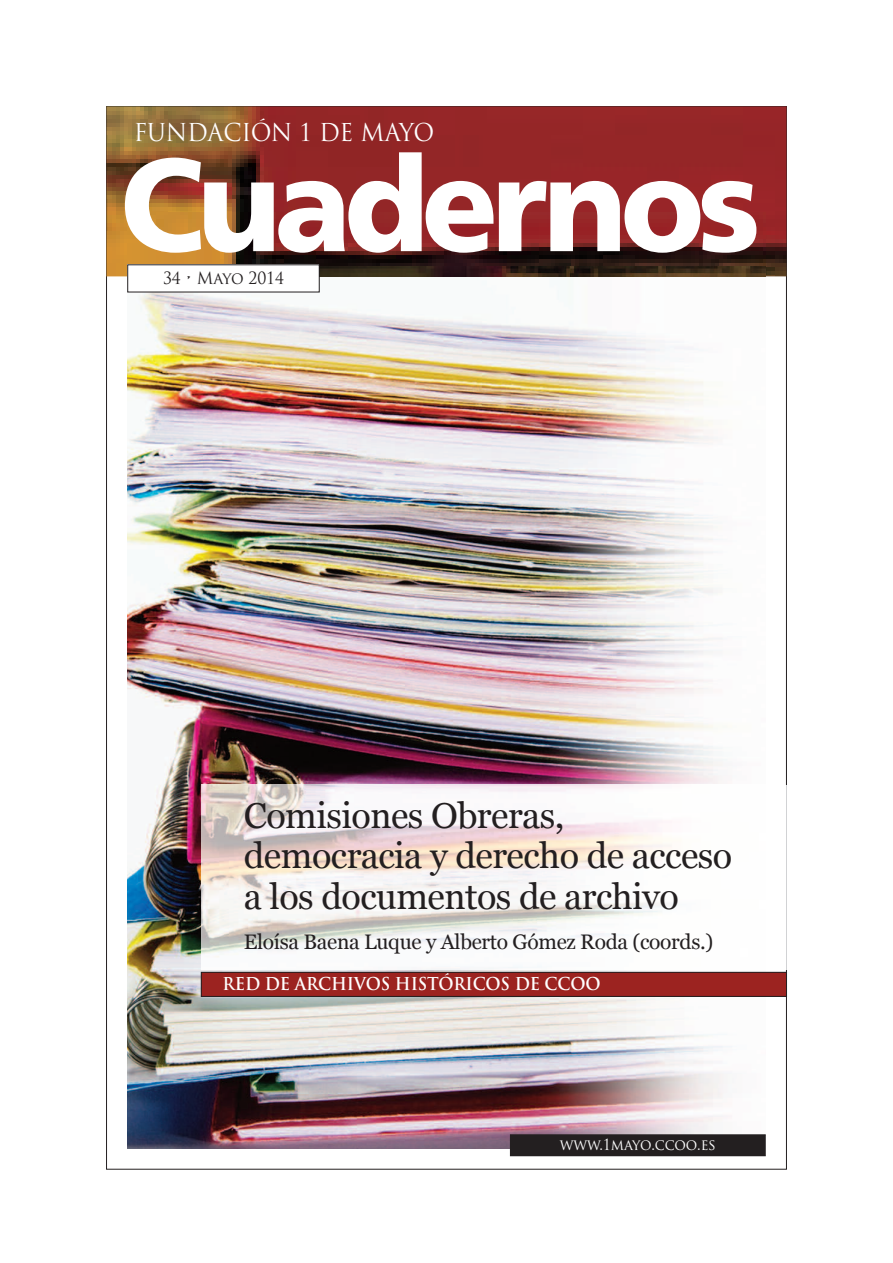
<style>
.page{position:relative;width:893px;height:1263px;background:#fff}
.page>*{position:absolute;margin:0;border:0;box-sizing:border-box;transform-origin:0 0}
.t1{font:900 131.7px "Frutiger";letter-spacing:-.05em;color:#fff;scale:.95 1}
.t2{font:36px/40.5px "Georgia";letter-spacing:-.015em;color:#231f20}
.t3{font:24px "Trajan Pro";letter-spacing:-.015em;color:#fff;scale:.95 1}
.t4{font:21px "Georgia";letter-spacing:-.015em;color:#231f20}
.t5{font:700 17.25px "Trajan Pro";letter-spacing:-.01em;color:#fff;scale:.95 1}
.t6{font:16.5px "Trajan Pro";letter-spacing:-.01em;color:#231f20;scale:.95 1}
.t7{font:15px "Trajan Pro";letter-spacing:-.01em;color:#fff;scale:.95 1}
</style>
<div class="page">
<img style="left:128px;top:276px;width:637px;height:872px">
<img style="left:106px;top:106px;width:681px;height:170px">
<img style="left:319px;top:267px;width:446px;height:9px">
<div style="left:128px;top:265px;width:191px;height:27px;background:#fff"></div>
<hr style="left:786px;top:785px;width:1px;height:184px;background:#d1d2d4">
<img style="left:201px;top:785px;width:564px;height:184px">
<div style="left:511px;top:1135px;width:254px;height:20px;background:#231f20"></div>
<div style="left:510px;top:1134px;width:255px;height:22px;border:1px solid #231f20"></div>
<div style="left:201px;top:972px;width:585px;height:24px;background:#9c2320"></div>
<div style="left:201px;top:972px;width:586px;height:24px;border:1px solid #231f20"></div>
<p class="t3" style="left:134px;top:123px;width:318px">FUNDACIÓN 1 DE MAYO</p>
<h1 class="t1" style="left:120px;top:152px;width:676px">Cuadernos</h1>
<p class="t6" style="left:163px;top:272px;width:129px">34 • Mayo 2014</p>
<p class="t2" style="left:244px;top:795px;width:490px">Comisiones Obreras, democracia y derecho de acceso a los documentos de archivo</p>
<p class="t4" style="left:244px;top:930px;width:471px">Eloísa Baena Luque y Alberto Gómez Roda (coords.)</p>
<p class="t5" style="left:223px;top:977px;width:399px">RED DE ARCHIVOS HISTÓRICOS DE CCOO</p>
<p class="t7" style="left:560px;top:1139px;width:166px">www.1mayo.ccoo.es</p>
</div>
